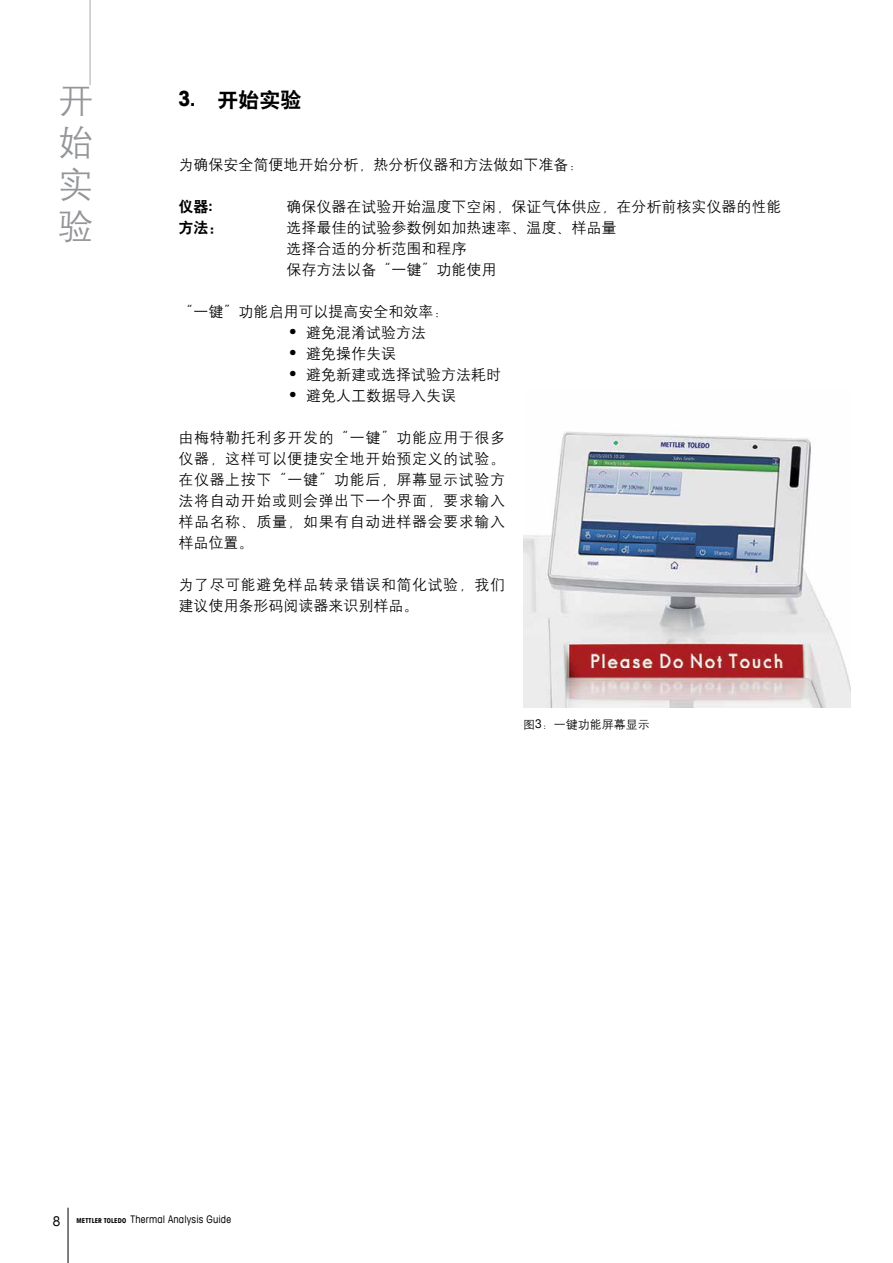
<style>
.page{position:relative;width:893px;height:1263px;background:#fff}
.page>*{position:absolute;margin:0;border:0;box-sizing:border-box;transform-origin:0 0}
.t1{font:36px/42px "H Yg 2 gj";color:#939598;text-align:justify}
.t2{font:21px "H Yb 2 gj";color:#000}
._6_Running_Text_10_1{font:15px/21px "H Yg 2 gj";color:#000;text-align:justify}
._6_Running_Text_10_1-2{font:15px/21px "H Yg 2 gj";letter-spacing:.04em;color:#000}
._6_Running_Text_10_1-3{font:15px "H Yb 2 gj";color:#000}
.E_Normal{font:condensed 13.5px "Avant Garde Com";color:#000}
._9_Captions_8_10{font:12px "H Yg 2 gj";color:#000}
.E_Normal-2{font:condensed 10.5px "Avant Garde Com";letter-spacing:.015em;color:#000}
.s1{font-family:"Avant Garde Com";font-weight:700;font-stretch:condensed}
.s2{font-family:"Avant Garde Com";font-stretch:condensed}
.s3{font-weight:700;font-size:6.75px}
</style>
<div class="page">
<img style="left:523px;top:431px;width:327px;height:277px">
<hr style="left:90px;top:0;width:1px;height:85px;background:#a7a9ac">
<hr style="left:68px;top:1208px;width:1px;height:55px;background:#000">
<p class="t1" style="left:58px;top:79px;width:37px">开始实验</p>
<p class="t2" style="left:179px;top:89px;width:124px"><span class="s1">3.</span> 开始实验</p>
<p class="_6_Running_Text_10_1" style="left:179px;top:154px;width:407px">为确保安全简便地开始分析，热分析仪器和方法做如下准备：</p>
<p class="_6_Running_Text_10_1-3" style="left:179px;top:199px;width:36px">仪器<span class="s1">:</span></p>
<p class="_6_Running_Text_10_1" style="left:287px;top:196px;width:497px">确保仪器在试验开始温度下空闲，保证气体供应，在分析前核实仪器的性能</p>
<p class="_6_Running_Text_10_1-3" style="left:179px;top:220px;width:46px">方法：</p>
<p class="_6_Running_Text_10_1" style="left:287px;top:217px;width:332px">选择最佳的试验参数例如加热速率、温度、样品量</p>
<p class="_6_Running_Text_10_1" style="left:287px;top:238px;width:182px">选择合适的分析范围和程序</p>
<p class="_6_Running_Text_10_1" style="left:287px;top:259px;width:212px">保存方法以备“一键”功能使用</p>
<p class="_6_Running_Text_10_1" style="left:179px;top:301px;width:272px">“一键”功能启用可以提高安全和效率：</p>
<p class="_6_Running_Text_10_1" style="left:289px;top:322px;width:138px"><span class="s2">•</span> 避免混淆试验方法</p>
<p class="_6_Running_Text_10_1" style="left:289px;top:343px;width:108px"><span class="s2">•</span> 避免操作失误</p>
<p class="_6_Running_Text_10_1" style="left:289px;top:364px;width:213px"><span class="s2">•</span> 避免新建或选择试验方法耗时</p>
<p class="_6_Running_Text_10_1" style="left:289px;top:385px;width:168px"><span class="s2">•</span> 避免人工数据导入失误</p>
<p class="_6_Running_Text_10_1" style="left:179px;top:427px;width:328px">由梅特勒托利多开发的“一键”功能应用于很多仪器，这样可以便捷安全地开始预定义的试验。在仪器上按下“一键”功能后，屏幕显示试验方法将自动开始或则会弹出下一个界面，要求输入样品名称、质量，如果有自动进样器会要求输入样品位置。</p>
<p class="_6_Running_Text_10_1-2" style="left:179px;top:574px;width:328px">为了尽可能避免样品转录错误和简化试验，我们建议使用条形码阅读器来识别样品。</p>
<p class="_9_Captions_8_10" style="left:523px;top:718px;width:128px">图<span class="s2">3</span>：一键功能屏幕显示</p>
<p class="E_Normal" style="left:53px;top:1213px;width:9px">8</p>
<p class="E_Normal-2" style="left:77px;top:1213px;width:156px"><span class="s3">METTLER TOLEDO</span> Thermal Analysis Guide</p>
</div>
